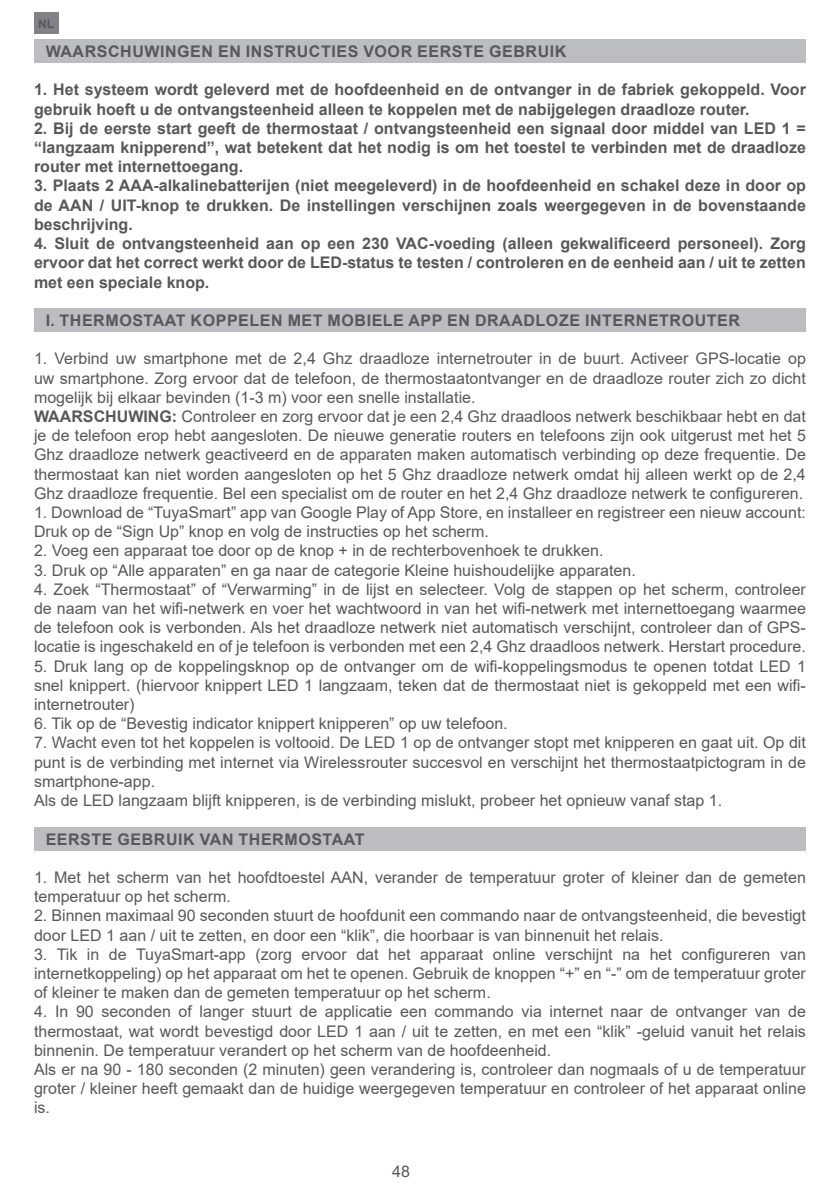
<style>
.page{position:relative;width:840px;height:1191px;background:#fff}
.page>*{position:absolute;margin:0;border:0;box-sizing:border-box;transform-origin:0 0}
.t1{font:16px/19.2px "Arial";color:#57585a;text-align:justify}
.Bold{font:700 16px/19.2px "Arial";color:#57585a;text-align:justify}
.UPPERCASE_TITLE{font:700 16px "Arial";letter-spacing:.035em;color:#57585a}
.t2{font:700 12px "Arial";color:#57585a}
.s1{font-weight:700}
</style>
<div class="page">
<div style="left:34px;top:12px;width:24px;height:22px;background:#808285"></div>
<div style="left:34px;top:40px;width:771px;height:23px;background:#bcbdc0"></div>
<div style="left:34px;top:308px;width:771px;height:24px;background:#bcbdc0"></div>
<div style="left:34px;top:827px;width:771px;height:23px;background:#bcbdc0"></div>
<p class="t2" style="left:38px;top:15px;width:17px">NL</p>
<p class="UPPERCASE_TITLE" style="left:46px;top:40px;width:522px">WAARSCHUWINGEN EN INSTRUCTIES VOOR EERSTE GEBRUIK</p>
<p class="Bold" style="left:34px;top:80px;width:773px">1. Het systeem wordt geleverd met de hoofdeenheid en de ontvanger in de fabriek gekoppeld. Voor gebruik hoeft u de ontvangsteenheid alleen te koppelen met de nabijgelegen draadloze router.</p>
<p class="Bold" style="left:34px;top:119px;width:773px">2. Bij de eerste start geeft de thermostaat / ontvangsteenheid een signaal door middel van LED 1 = “langzaam knipperend”, wat betekent dat het nodig is om het toestel te verbinden met de draadloze router met internettoegang.</p>
<p class="Bold" style="left:34px;top:176px;width:773px">3. Plaats 2 AAA-alkalinebatterijen (niet meegeleverd) in de hoofdeenheid en schakel deze in door op de AAN / UIT-knop te drukken. De instellingen verschijnen zoals weergegeven in de bovenstaande beschrijving.</p>
<p class="Bold" style="left:34px;top:234px;width:773px">4. Sluit de ontvangsteenheid aan op een 230 VAC-voeding (alleen gekwalificeerd personeel). Zorg ervoor dat het correct werkt door de LED-status te testen / controleren en de eenheid aan / uit te zetten met een speciale knop.</p>
<p class="UPPERCASE_TITLE" style="left:46px;top:309px;width:695px">I. THERMOSTAAT KOPPELEN MET MOBIELE APP EN DRAADLOZE INTERNETROUTER</p>
<p class="t1" style="left:34px;top:349px;width:773px">1. Verbind uw smartphone met de 2,4 Ghz draadloze internetrouter in de buurt. Activeer GPS-locatie op uw smartphone. Zorg ervoor dat de telefoon, de thermostaatontvanger en de draadloze router zich zo dicht mogelijk bij elkaar bevinden (1-3 m) voor een snelle installatie.</p>
<p class="t1" style="left:34px;top:406px;width:773px"><span class="s1">WAARSCHUWING:</span> Controleer en zorg ervoor dat je een 2,4 Ghz draadloos netwerk beschikbaar hebt en dat je de telefoon erop hebt aangesloten. De nieuwe generatie routers en telefoons zijn ook uitgerust met het 5<br>Ghz draadloze netwerk geactiveerd en de apparaten maken automatisch verbinding op deze frequentie. De thermostaat kan niet worden aangesloten op het 5 Ghz draadloze netwerk omdat hij alleen werkt op de 2,4<br>Ghz draadloze frequentie. Bel een specialist om de router en het 2,4 Ghz draadloze netwerk te configureren.</p>
<p class="t1" style="left:34px;top:502px;width:773px">1. Download de “TuyaSmart” app van Google Play of App Store, en installeer en registreer een nieuw account:<br>Druk op de “Sign Up” knop en volg de instructies op het scherm.</p>
<p class="t1" style="left:34px;top:541px;width:570px">2. Voeg een apparaat toe door op de knop + in de rechterbovenhoek te drukken.</p>
<p class="t1" style="left:34px;top:560px;width:603px">3. Druk op “Alle apparaten” en ga naar de categorie Kleine huishoudelijke apparaten.</p>
<p class="t1" style="left:34px;top:579px;width:773px">4. Zoek “Thermostaat” of “Verwarming” in de lijst en selecteer. Volg de stappen op het scherm, controleer de naam van het wifi-netwerk en voer het wachtwoord in van het wifi-netwerk met internettoegang waarmee de telefoon ook is verbonden. Als het draadloze netwerk niet automatisch verschijnt, controleer dan of GPS&shy;locatie is ingeschakeld en of je telefoon is verbonden met een 2,4 Ghz draadloos netwerk. Herstart procedure.</p>
<p class="t1" style="left:34px;top:656px;width:773px">5. Druk lang op de koppelingsknop op de ontvanger om de wifi-koppelingsmodus te openen totdat LED 1 snel knippert. (hiervoor knippert LED 1 langzaam, teken dat de thermostaat niet is gekoppeld met een wifi&shy;internetrouter)</p>
<p class="t1" style="left:34px;top:714px;width:475px">6. Tik op de “Bevestig indicator knippert knipperen” op uw telefoon.</p>
<p class="t1" style="left:34px;top:733px;width:773px">7. Wacht even tot het koppelen is voltooid. De LED 1 op de ontvanger stopt met knipperen en gaat uit. Op dit punt is de verbinding met internet via Wirelessrouter succesvol en verschijnt het thermostaatpictogram in de smartphone-app.</p>
<p class="t1" style="left:34px;top:790px;width:689px">Als de LED langzaam blijft knipperen, is de verbinding mislukt, probeer het opnieuw vanaf stap 1.</p>
<p class="UPPERCASE_TITLE" style="left:46px;top:827px;width:320px">EERSTE GEBRUIK VAN THERMOSTAAT</p>
<p class="t1" style="left:34px;top:867px;width:773px">1. Met het scherm van het hoofdtoestel AAN, verander de temperatuur groter of kleiner dan de gemeten temperatuur op het scherm.</p>
<p class="t1" style="left:34px;top:906px;width:773px">2. Binnen maximaal 90 seconden stuurt de hoofdunit een commando naar de ontvangsteenheid, die bevestigt door LED 1 aan / uit te zetten, en door een “klik”, die hoorbaar is van binnenuit het relais.</p>
<p class="t1" style="left:34px;top:944px;width:773px">3. Tik in de TuyaSmart-app (zorg ervoor dat het apparaat online verschijnt na het configureren van internetkoppeling) op het apparaat om het te openen. Gebruik de knoppen “+” en “-” om de temperatuur groter of kleiner te maken dan de gemeten temperatuur op het scherm.</p>
<p class="t1" style="left:34px;top:1002px;width:773px">4. In 90 seconden of langer stuurt de applicatie een commando via internet naar de ontvanger van de thermostaat, wat wordt bevestigd door LED 1 aan / uit te zetten, en met een “klik” -geluid vanuit het relais binnenin. De temperatuur verandert op het scherm van de hoofdeenheid.</p>
<p class="t1" style="left:34px;top:1059px;width:773px">Als er na 90 - 180 seconden (2 minuten) geen verandering is, controleer dan nogmaals of u de temperatuur groter / kleiner heeft gemaakt dan de huidige weergegeven temperatuur en controleer of het apparaat online is.</p>
<p class="t1" style="left:392px;top:1161px;width:19px">48</p>
</div>
